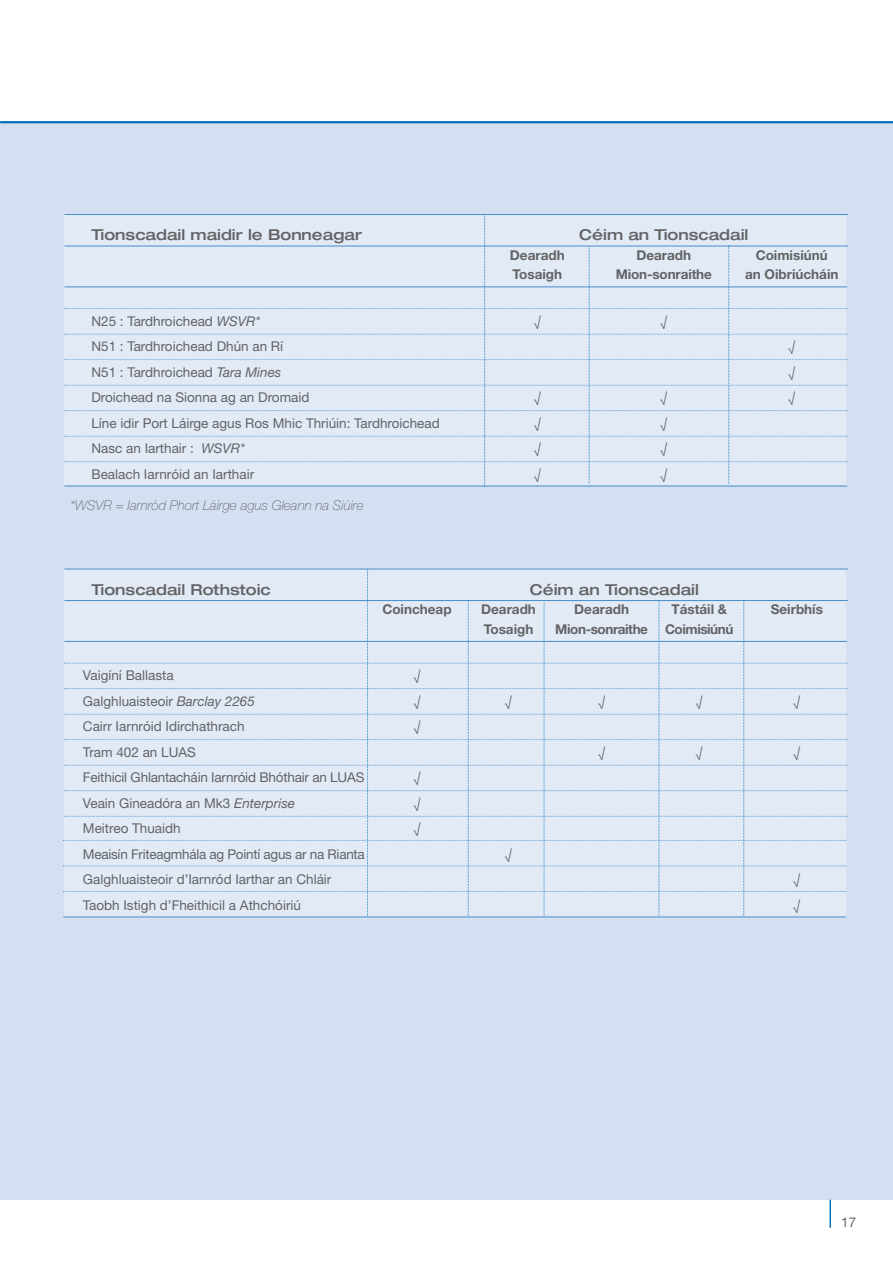
<style>
.page{position:relative;width:893px;height:1263px;background:#fff}
.page>*{position:absolute;margin:0;border:0;box-sizing:border-box;transform-origin:0 0}
.t1{font:500 expanded 15px "Helvetica Neue LT";color:#636366}
.t2{font:13.5px "Helvetica Neue LT";color:#636366}
.t3{font:700 13.5px "Helvetica Neue LT";color:#636366}
.t4{font:italic 100 13.5px "Helvetica Neue LT";color:#636366}
.t5{font:13.5px "Helvetica Neue LT";letter-spacing:-.02em;color:#636366}
.t6{font:700 13.5px "Helvetica Neue LT";letter-spacing:-.03em;color:#636366}
.s1{font-style:italic}
</style>
<div class="page">
<div style="left:0;top:121px;width:892px;height:1078px;background:#d4e0f1"></div>
<hr style="left:0;top:121px;width:892px;height:2px;background:#0071bb">
<svg style="left:829px;top:1199px;width:1px;height:28px"></svg>
<hr style="left:64px;top:214px;width:783px;height:1px;background:#498dca">
<div style="left:64px;top:215px;width:783px;height:272px;background:#e2eaf6"></div>
<hr style="left:64px;top:486px;width:782px;height:1px;background:#498dca">
<hr style="left:64px;top:568px;width:783px;height:1px;background:#498dca">
<svg style="left:63px;top:569px;width:784px;height:347px"></svg>
<hr style="left:63px;top:916px;width:782px;height:1px;background:#498dca">
<p class="t1" style="left:91px;top:229px;width:272px">Tionscadail maidir le Bonneagar</p>
<p class="t1" style="left:579px;top:229px;width:170px">Céim an Tionscadail</p>
<p class="t3" style="left:509px;top:250px;width:56px">Dearadh</p>
<p class="t3" style="left:636px;top:250px;width:56px">Dearadh</p>
<p class="t3" style="left:755px;top:250px;width:74px">Coimisiúnú</p>
<p class="t3" style="left:512px;top:269px;width:51px">Tosaigh</p>
<p class="t3" style="left:615px;top:269px;width:98px">Mion-sonraithe</p>
<p class="t3" style="left:744px;top:269px;width:95px">an Oibriúcháin</p>
<p class="t2" style="left:91px;top:316px;width:170px">N25 : Tardhroichead <span class="s1">WSVR*</span></p>
<p class="t2" style="left:533px;top:316px;width:8px">√</p>
<p class="t2" style="left:660px;top:316px;width:8px">√</p>
<p class="t2" style="left:91px;top:341px;width:193px">N51 : Tardhroichead Dhún an Rí</p>
<p class="t2" style="left:788px;top:341px;width:8px">√</p>
<p class="t2" style="left:91px;top:367px;width:191px">N51 : Tardhroichead <span class="s1">Tara Mines</span></p>
<p class="t2" style="left:788px;top:367px;width:8px">√</p>
<p class="t2" style="left:91px;top:392px;width:219px">Droichead na Sionna ag an Dromaid</p>
<p class="t2" style="left:533px;top:392px;width:8px">√</p>
<p class="t2" style="left:660px;top:392px;width:8px">√</p>
<p class="t2" style="left:788px;top:392px;width:8px">√</p>
<p class="t2" style="left:91px;top:418px;width:350px">Líne idir Port Láirge agus Ros Mhic Thriúin: Tardhroichead</p>
<p class="t2" style="left:533px;top:418px;width:8px">√</p>
<p class="t2" style="left:660px;top:418px;width:8px">√</p>
<p class="t2" style="left:91px;top:443px;width:155px">Nasc an Iarthair : <span class="s1">WSVR*</span></p>
<p class="t2" style="left:533px;top:443px;width:8px">√</p>
<p class="t2" style="left:660px;top:443px;width:8px">√</p>
<p class="t2" style="left:91px;top:469px;width:164px">Bealach Iarnróid an Iarthair</p>
<p class="t2" style="left:533px;top:469px;width:8px">√</p>
<p class="t2" style="left:660px;top:469px;width:8px">√</p>
<p class="t4" style="left:70px;top:500px;width:295px">*WSVR = Iarnród Phort Láirge agus Gleann na Siúire</p>
<p class="t1" style="left:91px;top:584px;width:181px">Tionscadail Rothstoic</p>
<p class="t1" style="left:529px;top:584px;width:170px">Céim an Tionscadail</p>
<p class="t3" style="left:382px;top:604px;width:71px">Coincheap</p>
<p class="t3" style="left:481px;top:604px;width:56px">Dearadh</p>
<p class="t3" style="left:574px;top:604px;width:56px">Dearadh</p>
<p class="t3" style="left:671px;top:604px;width:57px">Tástáil &amp;</p>
<p class="t3" style="left:770px;top:604px;width:54px">Seirbhís</p>
<p class="t3" style="left:483px;top:624px;width:51px">Tosaigh</p>
<p class="t6" style="left:555px;top:624px;width:94px">Mion-sonraithe</p>
<p class="t6" style="left:664px;top:624px;width:70px">Coimisiúnú</p>
<p class="t2" style="left:83px;top:670px;width:92px">Vaigíní Ballasta</p>
<p class="t2" style="left:413px;top:670px;width:8px">√</p>
<p class="t2" style="left:83px;top:696px;width:173px">Galghluaisteoir <span class="s1">Barclay 2265</span></p>
<p class="t2" style="left:413px;top:696px;width:8px">√</p>
<p class="t2" style="left:505px;top:696px;width:8px">√</p>
<p class="t2" style="left:598px;top:696px;width:8px">√</p>
<p class="t2" style="left:695px;top:696px;width:8px">√</p>
<p class="t2" style="left:793px;top:696px;width:8px">√</p>
<p class="t2" style="left:83px;top:721px;width:163px">Cairr Iarnróid Idirchathrach</p>
<p class="t2" style="left:413px;top:721px;width:8px">√</p>
<p class="t2" style="left:83px;top:747px;width:114px">Tram 402 an LUAS</p>
<p class="t2" style="left:598px;top:747px;width:8px">√</p>
<p class="t2" style="left:695px;top:747px;width:8px">√</p>
<p class="t2" style="left:793px;top:747px;width:8px">√</p>
<p class="t2" style="left:83px;top:772px;width:283px">Feithicil Ghlantacháin Iarnróid Bhóthair an LUAS</p>
<p class="t2" style="left:413px;top:772px;width:8px">√</p>
<p class="t2" style="left:83px;top:798px;width:214px">Veain Gineadóra an Mk3 <span class="s1">Enterprise</span></p>
<p class="t2" style="left:413px;top:798px;width:8px">√</p>
<p class="t2" style="left:83px;top:823px;width:99px">Meitreo Thuaidh</p>
<p class="t2" style="left:413px;top:823px;width:8px">√</p>
<p class="t5" style="left:83px;top:849px;width:283px">Meaisín Friteagmhála ag Pointí agus ar na Rianta</p>
<p class="t2" style="left:505px;top:849px;width:8px">√</p>
<p class="t2" style="left:83px;top:874px;width:250px">Galghluaisteoir d’Iarnród Iarthar an Chláir</p>
<p class="t2" style="left:793px;top:874px;width:8px">√</p>
<p class="t2" style="left:83px;top:900px;width:219px">Taobh Istigh d’Fheithicil a Athchóiriú</p>
<p class="t2" style="left:793px;top:900px;width:8px">√</p>
<p class="t2" style="left:840px;top:1217px;width:16px">17</p>
</div>
